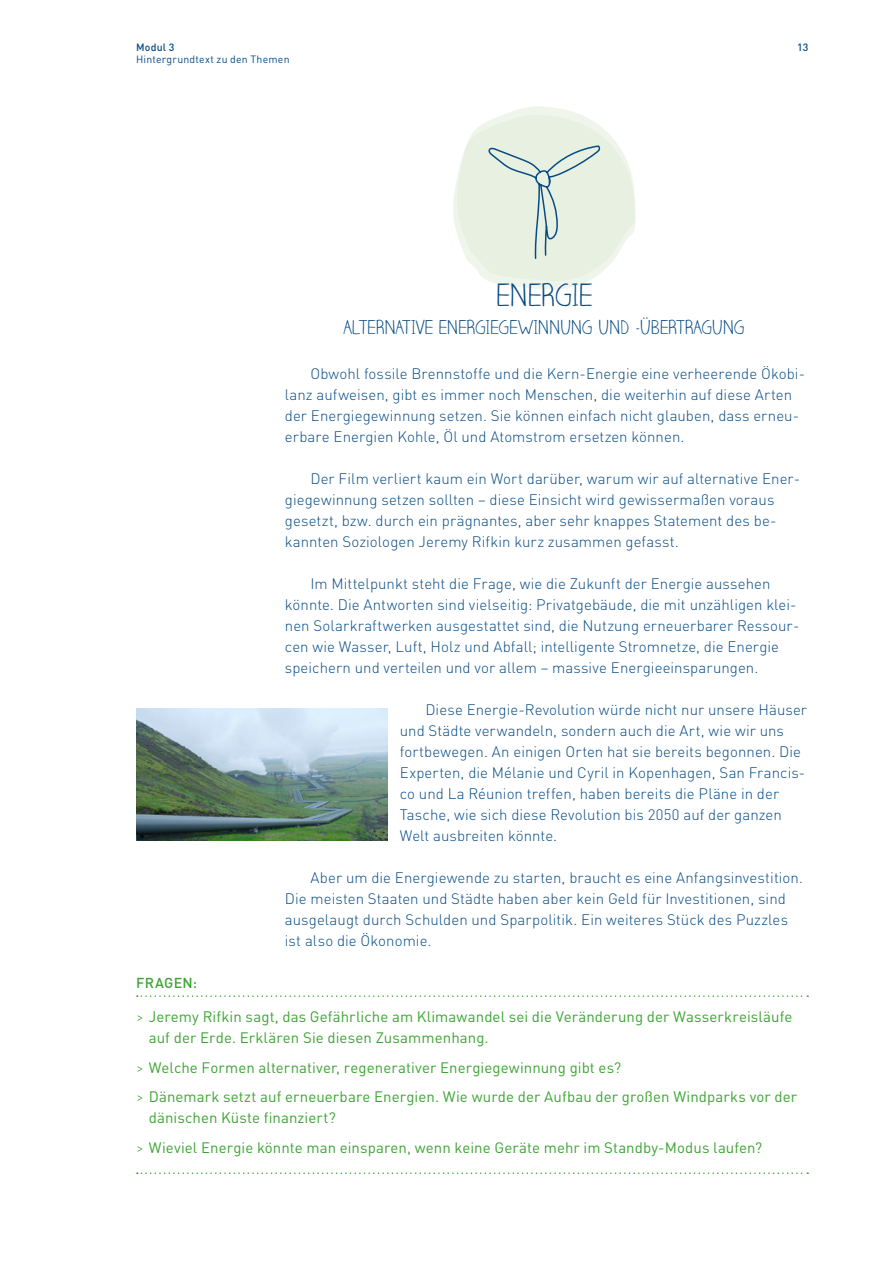
<style>
.page{position:relative;width:893px;height:1263px;background:#fff}
.page>*{position:absolute;margin:0;border:0;box-sizing:border-box;transform-origin:0 0}
.t1{font:300 31.5px "Claire Hand";letter-spacing:-.015em;color:#074b85}
.t2{font:300 19.5px "Claire Hand";letter-spacing:-.01em;color:#074b85}
.t3{font:300 15px/21px "DIN Pro";letter-spacing:.005em;color:#074b85}
.t4{font:15px/29.5px "DIN Pro";letter-spacing:.005em;color:#3da434}
.t5{font:500 14.25px "DIN Pro";letter-spacing:.02em;color:#3da434}
.t6{font:10.5px "DIN Pro";letter-spacing:.02em;color:#074b85}
.t7{font:500 10.5px "DIN Pro";letter-spacing:.02em;color:#074b85}
.s1{font-weight:300}
</style>
<div class="page">
<svg style="left:137px;top:995px;width:671px;height:2px"></svg>
<svg style="left:137px;top:1172px;width:671px;height:2px"></svg>
<svg style="left:453px;top:106px;width:182px;height:184px"></svg>
<img style="left:136px;top:709px;width:251px;height:132px">
<p class="t7" style="left:136px;top:38px;width:40px">Modul 3</p>
<p class="t7" style="left:797px;top:38px;width:13px">13</p>
<p class="t6" style="left:136px;top:51px;width:155px">Hintergrundtext zu den Themen</p>
<h1 class="t1" style="left:496px;top:276px;width:98px">ENERGIE</h1>
<h2 class="t2" style="left:344px;top:316px;width:402px">ALTERNATIVE ENERGIEGEWINNUNG UND -ÜBERTRAGUNG</h2>
<p class="t3" style="left:285px;top:362px;width:522px;text-indent:26px">Obwohl fossile Brennstoffe und die Kern-Energie eine verheerende Ökobi&shy;lanz aufweisen, gibt es immer noch Menschen, die weiterhin auf diese Arten der Energiegewinnung setzen. Sie können einfach nicht glauben, dass erneu&shy;erbare Energien Kohle, Öl und Atomstrom ersetzen können.</p>
<p class="t3" style="left:285px;top:467px;width:517px;text-indent:26px">Der Film verliert kaum ein Wort darüber, warum wir auf alternative Ener&shy;giegewinnung setzen sollten – diese Einsicht wird gewissermaßen voraus gesetzt, bzw. durch ein prägnantes, aber sehr knappes Statement des be&shy;kannten Soziologen Jeremy Rifkin kurz zusammen gefasst.</p>
<p class="t3" style="left:285px;top:572px;width:516px;text-indent:26px">Im Mittelpunkt steht die Frage, wie die Zukunft der Energie aussehen könnte. Die Antworten sind vielseitig: Privatgebäude, die mit unzähligen klei&shy;nen Solarkraftwerken ausgestattet sind, die Nutzung erneuerbarer Ressour&shy;cen wie Wasser, Luft, Holz und Abfall; intelligente Stromnetze, die Energie speichern und verteilen und vor allem – massive Energieeinsparungen.</p>
<p class="t3" style="left:400px;top:698px;width:409px;text-indent:26px">Diese Energie-Revolution würde nicht nur unsere Häuser und Städte verwandeln, sondern auch die Art, wie wir uns fortbewegen. An einigen Orten hat sie bereits begonnen. Die Experten, die Mélanie und Cyril in Kopenhagen, San Francis&shy;co und La Réunion treffen, haben bereits die Pläne in der Tasche, wie sich diese Revolution bis 2050 auf der ganzen Welt ausbreiten könnte.</p>
<p class="t3" style="left:285px;top:866px;width:520px;text-indent:26px">Aber um die Energiewende zu starten, braucht es eine Anfangsinvestition.<br>Die meisten Staaten und Städte haben aber kein Geld für Investitionen, sind ausgelaugt durch Schulden und Sparpolitik. Ein weiteres Stück des Puzzles ist also die Ökonomie.</p>
<p class="t5" style="left:136px;top:972px;width:63px">FRAGEN:</p>
<p class="t4" style="left:149px;top:1005px;width:645px;line-height:21px;text-indent:-13px"><span class="s1">&gt;</span> Jeremy Rifkin sagt, das Gefährliche am Klimawandel sei die Veränderung der Wasserkreisläufe auf der Erde. Erklären Sie diesen Zusammenhang.</p>
<p class="t4" style="left:136px;top:1051px;width:663px"><span class="s1">&gt;</span> Welche Formen alternativer, regenerativer Energiegewinnung gibt es?<br><span class="s1">&gt;</span> Dänemark setzt auf erneuerbare Energien. Wie wurde der Aufbau der großen Windparks vor der</p>
<p class="t4" style="left:136px;top:1101px;width:628px;text-indent:13px">dänischen Küste finanziert?<br><span class="s1">&gt;</span> Wieviel Energie könnte man einsparen, wenn keine Geräte mehr im Standby-Modus laufen?</p>
</div>
